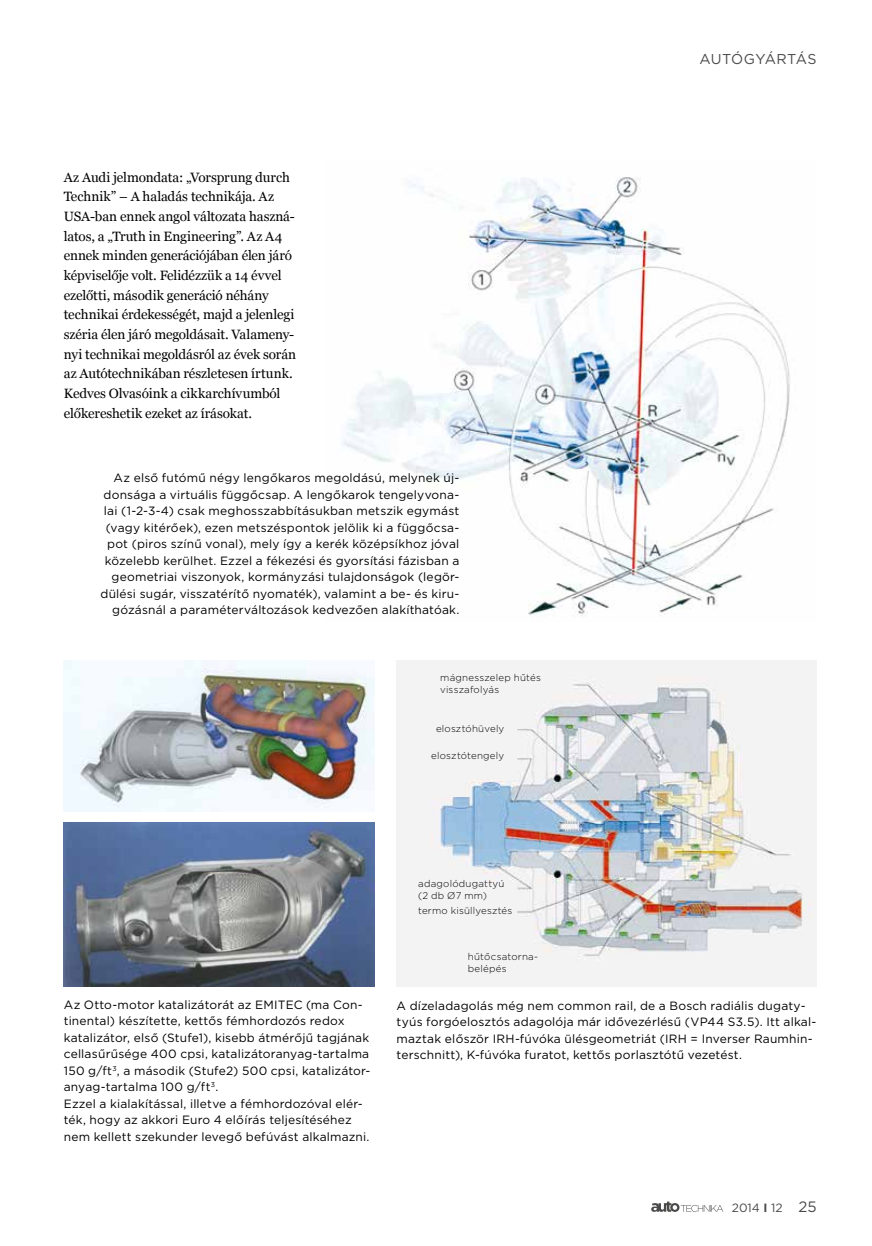
<style>
.page{position:relative;width:872px;height:1246px;background:#fff}
.page>*{position:absolute;margin:0;border:0;box-sizing:border-box;transform-origin:0 0}
.t1{font:14.25px "Gotham";letter-spacing:.02em;color:#4a4a49}
.t2{font:13.5px/19.6px "Georgia";letter-spacing:-.005em;color:#000}
.t3{font:12px/16.5px "Gotham";letter-spacing:.015em;color:#000}
.t4{font:12px "Gotham";color:#4a4a49}
.t5{font:300 9.75px/11.7px "Gotham";letter-spacing:.025em;color:#000}
.s1{font-weight:700}
.s2{font-size:15px}
</style>
<div class="page">
<svg style="left:651px;top:1201px;width:72px;height:11px"></svg>
<img style="left:342px;top:177px;width:448px;height:439px">
<img style="left:64px;top:822px;width:311px;height:164px">
<img style="left:64px;top:661px;width:311px;height:151px">
<img style="left:396px;top:661px;width:420px;height:325px">
<p class="t2" style="left:64px;top:167px;width:234px">Az Audi jelmondata: „Vorsprung durch Technik” – A haladás technikája. Az USA-ban ennek angol változata haszná&shy;latos, a „Truth in Engineering”. Az A4 ennek minden generációjában élen járó képviselője volt. Felidézzük a 14 évvel ezelőtti, második generáció néhány technikai érdekességét, majd a jelenlegi széria élen járó megoldásait. Valamen - nyi technikai megoldásról az évek során az Autótechnikában részletesen írtunk.<br>Kedves Olvasóink a cikkarchívumból előkereshetik ezeket az írásokat.</p>
<p class="t3" style="left:100px;top:470px;width:360px;text-align:right">Az első futómű négy lengőkaros megoldású, melynek új&shy;donsága a virtuális függőcsap. A lengőkarok tengelyvona&shy;lai (1-2-3-4) csak meghosszabbításukban metszik egymást (vagy kitérőek), ezen metszéspontok jelölik ki a függőcsa&shy;pot (piros színű vonal), mely így a kerék középsíkhoz jóval közelebb kerülhet. Ezzel a fékezési és gyorsítási fázisban a geometriai viszonyok, kormányzási tulajdonságok (legör&shy;dülési sugár, visszatérítő nyomaték), valamint a be- és kiru&shy;gózásnál a paraméterváltozások kedvezően alakíthatóak.</p>
<p class="t5" style="left:440px;top:671px;width:102px">mágnesszelep hűtés visszafolyás</p>
<p class="t5" style="left:436px;top:722px;width:70px">elosztóhüvely</p>
<p class="t5" style="left:431px;top:750px;width:74px">elosztótengely</p>
<p class="t5" style="left:418px;top:878px;width:88px">adagolódugattyú (2 db Ø7 mm)</p>
<p class="t5" style="left:418px;top:904px;width:96px">termo kisüllyesztés</p>
<p class="t5" style="left:468px;top:951px;width:72px">hűtőcsatorna&shy;belépés</p>
<p class="t1" style="left:699px;top:50px;width:119px">AUTÓGYÁRTÁS</p>
<p class="t3" style="left:64px;top:996px;width:307px">Az Otto-motor katalizátorát az EMITEC (ma Con&shy;tinental) készítette, kettős fémhordozós redox katalizátor, első (Stufe1), kisebb átmérőjű tagjának cellasűrűsége 400 cpsi, katalizátoranyag-tartalma 150 g/ft<sup>3</sup>, a második (Stufe2) 500 cpsi, katalizátor&shy;anyag-tartalma 100 g/ft<sup>3</sup>.<br>Ezzel a kialakítással, illetve a fémhordozóval elér&shy;ték, hogy az akkori Euro 4 előírás teljesítéséhez nem kellett szekunder levegő befúvást alkalmazni.</p>
<p class="t3" style="left:396px;top:997px;width:421px">A dízeladagolás még nem common rail, de a Bosch radiális dugat - tyús forgóelosztós adagolója már idővezérlésű (VP44 S3.5). Itt alkal&shy;maztak először IRH-fúvóka ülésgeometriát (IRH = Inverser Raumhin&shy;terschnitt), K-fúvóka furatot, kettős porlasztótű vezetést.</p>
<p class="t4" style="left:732px;top:1200px;width:86px">2014 <span class="s1">I</span> 12 <span class="s2">25</span></p>
</div>
